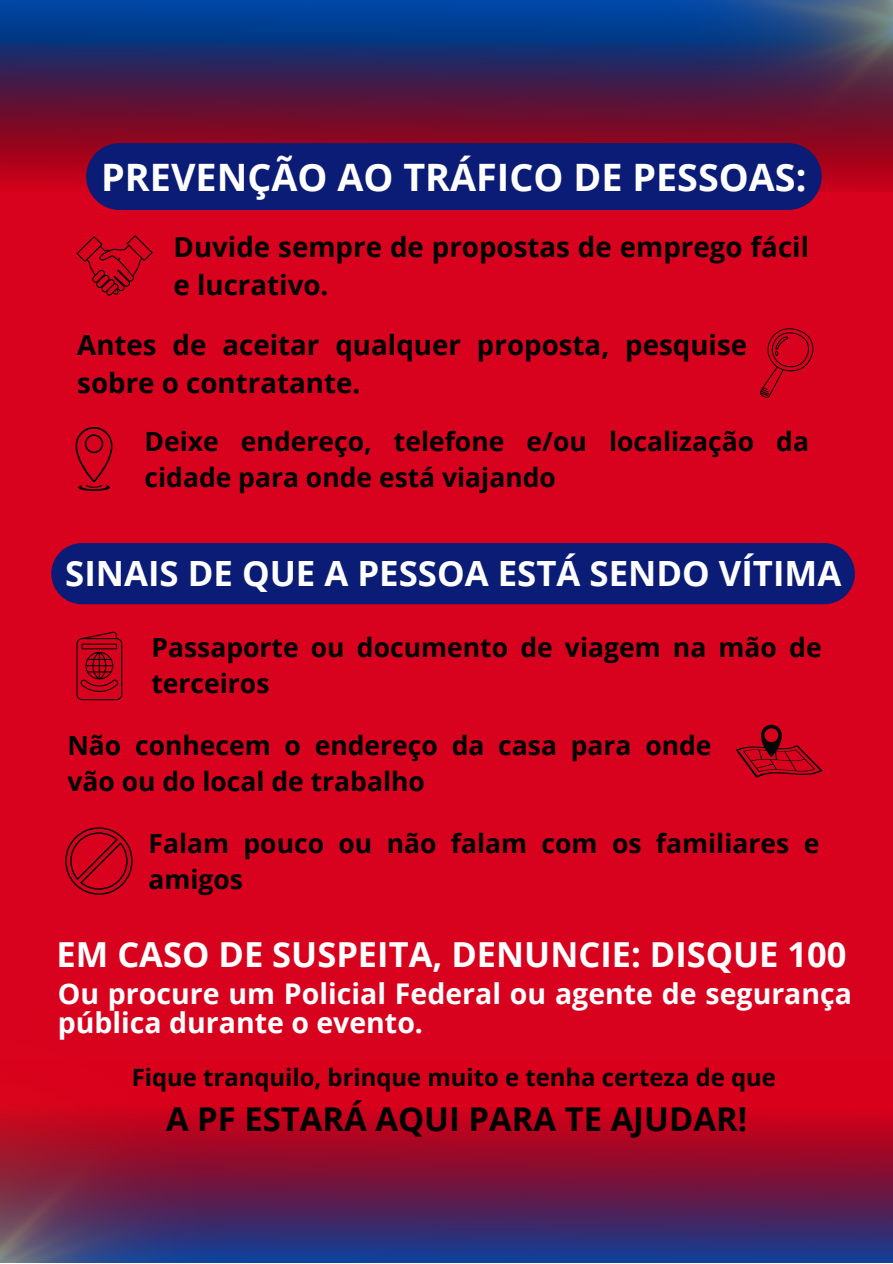
<style>
.page{position:relative;width:893px;height:1264px;background:#fff}
.page>*{position:absolute;margin:0;border:0;box-sizing:border-box;transform-origin:0 0}
.t1{font:700 37.8px "Open Sans";color:#fff}
.t2{font:700 34.8px "Open Sans";color:#fff}
.t3{font:700 34.5px "Open Sans";color:#fff}
.t4{font:700 32.85px "Open Sans";color:#000}
.t5{font:700 28.5px/29.2px "Open Sans";color:#fff}
.t6{font:700 27.75px/38.1px "Open Sans";color:#000}
.t7{font:700 26.4px/36.5px "Open Sans";color:#000}
.t8{font:700 23.85px "Open Sans";color:#000}
</style>
<div class="page">
<svg style="left:0;top:0;width:892px;height:43px;background:#0a4492"></svg>
<img style="left:0;top:43px;width:892px;height:149px">
<img style="left:252px;top:1059px;width:640px;height:203px">
<div style="left:0;top:192px;width:892px;height:867px;background:#d9021e"></div>
<img style="left:0;top:1059px;width:252px;height:203px">
<svg style="left:76px;top:235px;width:77px;height:61px"></svg>
<svg style="left:760px;top:328px;width:54px;height:70px"></svg>
<svg style="left:75px;top:427px;width:37px;height:64px"></svg>
<svg style="left:76px;top:631px;width:46px;height:69px"></svg>
<svg style="left:736px;top:724px;width:86px;height:53px"></svg>
<svg style="left:65px;top:827px;width:68px;height:67px"></svg>
<div style="left:86px;top:143px;width:735px;height:67px;background:#0b1c76"></div>
<div style="left:51px;top:543px;width:803px;height:61px;background:#0b1c76"></div>
<p class="t1" style="left:101px;top:151px;width:706px">PREVENÇÃO AO TRÁFICO DE PESSOAS:</p>
<p class="t6" style="left:173px;top:227px;width:637px">Duvide sempre de propostas de emprego fácil e lucrativo.</p>
<p class="t6" style="left:77px;top:325px;width:671px">Antes de aceitar qualquer proposta, pesquise sobre o contratante.</p>
<p class="t7" style="left:145px;top:422px;width:665px">Deixe endereço, telefone e/ou localização da cidade para onde está viajando</p>
<p class="t2" style="left:65px;top:549px;width:777px">SINAIS DE QUE A PESSOA ESTÁ SENDO VÍTIMA</p>
<p class="t7" style="left:151px;top:628px;width:671px">Passaporte ou documento de viagem na mão de terceiros</p>
<p class="t7" style="left:67px;top:726px;width:645px">Não conhecem o endereço da casa para onde vão ou do local de trabalho</p>
<p class="t7" style="left:148px;top:824px;width:672px">Falam pouco ou não falam com os familiares e amigos</p>
<p class="t3" style="left:57px;top:930px;width:791px">EM CASO DE SUSPEITA, DENUNCIE: DISQUE 100</p>
<p class="t5" style="left:58px;top:978px;width:795px">Ou procure um Policial Federal ou agente de segurança pública durante o evento.</p>
<p class="t8" style="left:132px;top:1060px;width:645px">Fique tranquilo, brinque muito e tenha certeza de que</p>
<p class="t4" style="left:166px;top:1095px;width:582px">A PF ESTARÁ AQUI PARA TE AJUDAR!</p>
</div>
